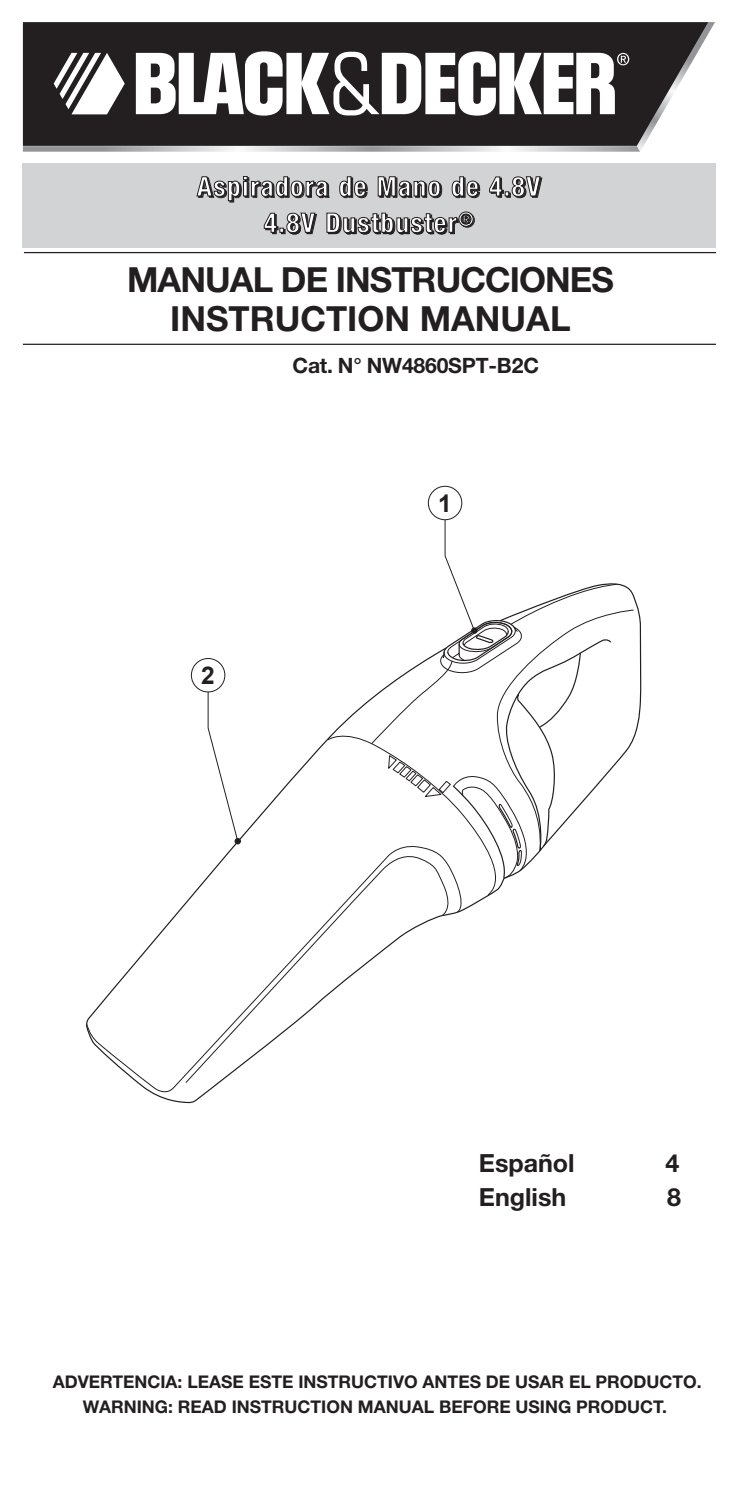
<style>
.page{position:relative;width:745px;height:1489px;background:#fff}
.page>*{position:absolute;margin:0;border:0;box-sizing:border-box;transform-origin:0 0}
.t1{font:700 34.5px/39.2px "Helvetica Neue";letter-spacing:-.025em;color:#231f20;text-align:center}
.t2{font:700 condensed 27px/36.2px "Helvetica Neue";letter-spacing:.06em;color:#fff;text-align:center}
.t3{font:700 25px "Helvetica Neue";color:#231f20}
.t4{font:700 24.5px "Arial";color:#231f20}
.t5{font:700 21.25px "Helvetica Neue";letter-spacing:-.01em;color:#231f20}
.t6{font:700 17.5px/24.5px "Helvetica Neue";color:#231f20;text-align:center}
.s1{color:#231f20}
</style>
<div class="page">
<svg style="left:86px;top:660px;width:420px;height:434px"></svg>
<svg style="left:205px;top:689px;width:36px;height:155px"></svg>
<div style="left:234px;top:838px;width:7px;height:6px;background:#231f20;border-radius:50%"></div>
<div style="left:191px;top:658px;width:34px;height:34px;background:#fff;border-radius:50%"></div>
<div style="left:191px;top:658px;width:34px;height:34px;border:1px solid #231f20;border-radius:50%"></div>
<svg style="left:438px;top:517px;width:204px;height:361px"></svg>
<div style="left:471px;top:627px;width:6px;height:7px;background:#231f20;border-radius:50%"></div>
<div style="left:428px;top:486px;width:33px;height:33px;background:#fff;border-radius:50%"></div>
<div style="left:427px;top:486px;width:35px;height:34px;border:1px solid #231f20;border-radius:50%"></div>
<div style="left:23px;top:163px;width:692px;height:85px;background:#d1d3d4"></div>
<svg style="left:196px;top:176px;width:134px;height:27px"></svg>
<svg style="left:339px;top:176px;width:28px;height:22px"></svg>
<svg style="left:377px;top:176px;width:65px;height:22px"></svg>
<svg style="left:451px;top:176px;width:29px;height:22px"></svg>
<svg style="left:489px;top:176px;width:53px;height:23px"></svg>
<svg style="left:263px;top:212px;width:54px;height:23px"></svg>
<svg style="left:326px;top:211px;width:148px;height:24px"></svg>
<img style="left:636px;top:22px;width:78px;height:130px">
<svg style="left:23px;top:22px;width:685px;height:124px;background:#363233"></svg>
<svg style="left:136px;top:51px;width:493px;height:65px"></svg>
<svg style="left:54px;top:53px;width:71px;height:61px"></svg>
<hr style="left:23px;top:344px;width:692px;height:1px;background:#231f20">
<hr style="left:24px;top:252px;width:691px;height:1px;background:#231f20">
<h2 class="t2" style="left:197px;top:168px;width:344px">Aspiradora de <span class="s1">M</span>ano de 4.8V<br>4.8V Dustbuster<sup>®</sup></h2>
<h1 class="t1" style="left:127px;top:259px;width:488px">MANUAL DE INSTRUCCIONES<br>INSTRUCTION MANUAL</h1>
<p class="t5" style="left:292px;top:353px;width:248px">Cat. N° NW4860SPT-B2C</p>
<h3 class="t4" style="left:201px;top:659px;width:15px">2</h3>
<h3 class="t4" style="left:438px;top:487px;width:15px">1</h3>
<h3 class="t3" style="left:478px;top:1147px;width:97px">Español</h3>
<h3 class="t3" style="left:665px;top:1147px;width:15px">4</h3>
<h3 class="t3" style="left:478px;top:1181px;width:89px">English</h3>
<h3 class="t3" style="left:666px;top:1181px;width:15px">8</h3>
<p class="t6" style="left:53px;top:1369px;width:650px">ADVERTENCIA: LEASE ESTE INSTRUCTIVO ANTES DE USAR EL PRODUCTO.<br>WARNING: READ INSTRUCTION MANUAL BEFORE USING PRODUCT.</p>
</div>
